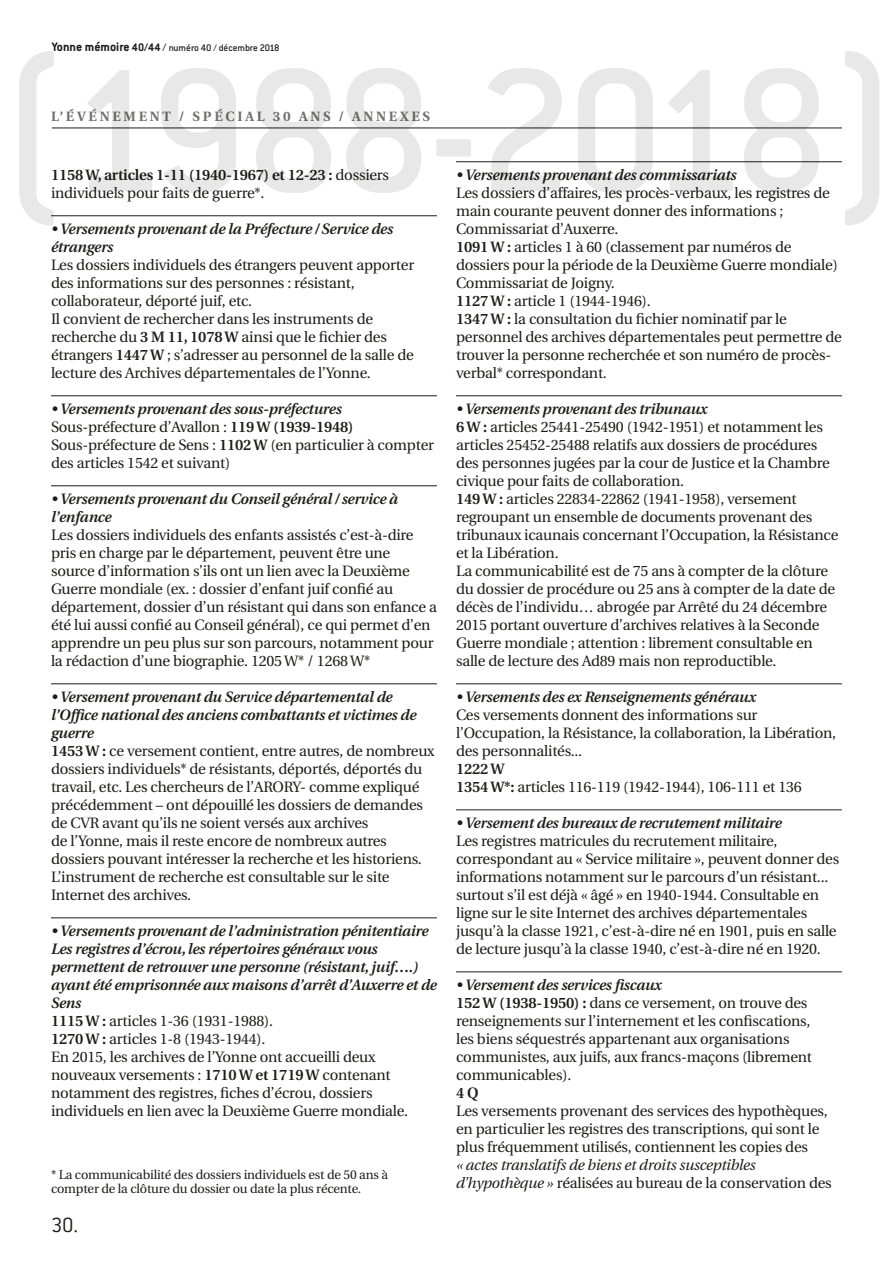
<style>
.page{position:relative;width:893px;height:1263px;background:#fff}
.page>*{position:absolute;margin:0;border:0;box-sizing:border-box;transform-origin:0 0}
.t1{font:300 22.5px "Conduit ITC";color:#1d1d1b}
.t2{font:15px/18px "Utopia";letter-spacing:-.015em;color:#1d1d1b}
.t3{font:italic 600 15px/18px "Utopia";letter-spacing:-.015em;color:#1d1d1b}
.t4{font:italic 15px/18px "Utopia";letter-spacing:-.015em;color:#1d1d1b}
.t5{font:600 15px "Utopia";color:#1d1d1b}
.t6{font:700 13.5px "Utopia";letter-spacing:.2em;color:#70706f}
.t7{font:12.75px/13.5px "Utopia";letter-spacing:-.015em;color:#1d1d1b}
.t8{font:500 10.5px "Conduit ITC";letter-spacing:-.01em;color:#1d1d1b}
.s1{font-weight:700;font-size:13.5px}
.s2{font-weight:700;font-size:12px}
.s3{font-size:12px}
.s4{font-weight:600}
.s5{font-weight:600;font-style:italic}
.s6{font-style:normal}
</style>
<div class="page">
<hr style="left:51px;top:395px;width:386px;height:1px;background:#1d1d1b">
<hr style="left:51px;top:485px;width:386px;height:1px;background:#1d1d1b">
<hr style="left:51px;top:683px;width:386px;height:1px;background:#1d1d1b">
<hr style="left:51px;top:917px;width:386px;height:1px;background:#1d1d1b">
<hr style="left:456px;top:395px;width:386px;height:1px;background:#1d1d1b">
<hr style="left:456px;top:683px;width:386px;height:1px;background:#1d1d1b">
<hr style="left:456px;top:809px;width:386px;height:1px;background:#1d1d1b">
<hr style="left:456px;top:971px;width:386px;height:1px;background:#1d1d1b">
<svg style="left:19px;top:51px;width:860px;height:174px"></svg>
<p class="t8" style="left:52px;top:42px;width:229px"><span class="s1">Yonne mémoire</span> <span class="s2">40/44</span> <span class="s3">/</span> numéro 40 / décembre 2018</p>
<p class="t6" style="left:51px;top:108px;width:381px">L’ÉVÉNEMENT / SPÉCIAL 30 ANS / ANNEXES</p>
<p class="t2" style="left:51px;top:166px;width:340px"><span class="s4">1158 W, articles 1-11 (1940-1967) et 12-23 :</span> dossiers individuels pour faits de guerre*.</p>
<p class="t3" style="left:51px;top:220px;width:344px">• Versements provenant de la Préfecture / Service des étrangers</p>
<p class="t2" style="left:51px;top:256px;width:365px">Les dossiers individuels des étrangers peuvent apporter des informations sur des personnes : résistant, collaborateur, déporté juif, etc.<br>Il convient de rechercher dans les instruments de recherche du <span class="s4">3 M 11, 1078 W</span> ainsi que le fichier des étrangers <span class="s4">1447 W</span> ; s’adresser au personnel de la salle de lecture des Archives départementales de l’Yonne.</p>
<p class="t2" style="left:51px;top:400px;width:384px"><span class="s5">• Versements provenant des sous-préfectures </span>Sous-préfecture d’Avallon : <span class="s4">119 W (1939-1948)<br></span>Sous-préfecture de Sens : <span class="s4">1102 W</span> (en particulier à compter des articles 1542 et suivant)</p>
<p class="t3" style="left:51px;top:490px;width:349px">• Versements provenant du Conseil général / service à l’enfance</p>
<p class="t2" style="left:51px;top:526px;width:387px">Les dossiers individuels des enfants assistés c’est-à-dire pris en charge par le département, peuvent être une source d’information s’ils ont un lien avec la Deuxième Guerre mondiale (ex. : dossier d’enfant juif confié au département, dossier d’un résistant qui dans son enfance a été lui aussi confié au Conseil général), ce qui permet d’en apprendre un peu plus sur son parcours, notamment pour la rédaction d’une biographie. 1205 W* / 1268 W*</p>
<p class="t2" style="left:51px;top:688px;width:385px"><span class="s5">• Versement provenant du Service départemental de l’Office national des anciens combattants et victimes de guerre<br></span><span class="s4">1453 W :</span> ce versement contient, entre autres, de nombreux dossiers individuels* de résistants, déportés, déportés du travail, etc. Les chercheurs de l’ARORY- comme expliqué précédemment – ont dépouillé les dossiers de demandes de CVR avant qu’ils ne soient versés aux archives<br>de l’Yonne, mais il reste encore de nombreux autres dossiers pouvant intéresser la recherche et les historiens.<br>L’instrument de recherche est consultable sur le site Internet des archives.</p>
<p class="t2" style="left:51px;top:922px;width:387px"><span class="s5">• Versements provenant de l’administration pénitentiaire Les registres d’écrou, les répertoires généraux vous permettent de retrouver une personne (résistant, juif….) ayant été emprisonnée aux maisons d’arrêt d’Auxerre et de Sens<br></span><span class="s4">1115 W :</span> articles 1-36 (1931-1988).<br><span class="s4">1270 W :</span> articles 1-8 (1943-1944).<br>En 2015, les archives de l’Yonne ont accueilli deux nouveaux versements : <span class="s4">1710 W et 1719 W</span> contenant notamment des registres, fiches d’écrou, dossiers individuels en lien avec la Deuxième Guerre mondiale.</p>
<p class="t7" style="left:51px;top:1168px;width:339px">* La communicabilité des dossiers individuels est de 50 ans à compter de la clôture du dossier ou date la plus récente.</p>
<h1 class="t1" style="left:51px;top:1213px;width:29px">30.</h1>
<p class="t3" style="left:456px;top:166px;width:282px">• Versements provenant des commissariats</p>
<p class="t2" style="left:456px;top:184px;width:387px">Les dossiers d’affaires, les procès-verbaux, les registres de main courante peuvent donner des informations ; Commissariat d’Auxerre.<br><span class="s4">1091 W :</span> articles 1 à 60 (classement par numéros de dossiers pour la période de la Deuxième Guerre mondiale)<br>Commissariat de Joigny.<br><span class="s4">1127 W :</span> article 1 (1944-1946).<br><span class="s4">1347 W :</span> la consultation du fichier nominatif par le personnel des archives départementales peut permettre de trouver la personne recherchée et son numéro de procès&shy;verbal* correspondant.</p>
<p class="t2" style="left:456px;top:400px;width:384px"><span class="s5">• Versements provenant des tribunaux<br></span><span class="s4">6 W :</span> articles 25441-25490 (1942-1951) et notamment les articles 25452-25488 relatifs aux dossiers de procédures des personnes jugées par la cour de Justice et la Chambre civique pour faits de collaboration.<br><span class="s4">149 W :</span> articles 22834-22862 (1941-1958), versement regroupant un ensemble de documents provenant des tribunaux icaunais concernant l’Occupation, la Résistance et la Libération.<br>La communicabilité est de 75 ans à compter de la clôture du dossier de procédure ou 25 ans à compter de la date de décès de l’individu… abrogée par Arrêté du 24 décembre 2015 portant ouverture d’archives relatives à la Seconde Guerre mondiale ; attention : librement consultable en salle de lecture des Ad89 mais non reproductible.</p>
<p class="t3" style="left:456px;top:688px;width:301px">• Versements des ex Renseignements généraux</p>
<p class="t2" style="left:456px;top:706px;width:382px">Ces versements donnent des informations sur l’Occupation, la Résistance, la collaboration, la Libération, des personnalités...</p>
<p class="t2" style="left:456px;top:760px;width:347px"><span class="s4">1222 W<br>1354 W*:</span> articles 116-119 (1942-1944), 106-111 et 136</p>
<p class="t3" style="left:456px;top:814px;width:327px">• Versement des bureaux de recrutement militaire</p>
<p class="t2" style="left:456px;top:832px;width:385px">Les registres matricules du recrutement militaire, correspondant au « Service militaire », peuvent donner des informations notamment sur le parcours d’un résistant... surtout s’il est déjà « âgé » en 1940-1944. Consultable en ligne sur le site Internet des archives départementales jusqu’à la classe 1921, c’est-à-dire né en 1901, puis en salle de lecture jusqu’à la classe 1940, c’est-à-dire né en 1920.</p>
<p class="t2" style="left:456px;top:976px;width:358px"><span class="s5">• Versement des services fiscaux<br></span><span class="s4">152 W (1938-1950) :</span> dans ce versement, on trouve des renseignements sur l’internement et les confiscations, les biens séquestrés appartenant aux organisations communistes, aux juifs, aux francs-maçons (librement communicables).</p>
<p class="t5" style="left:456px;top:1084px;width:24px">4 Q</p>
<p class="t2" style="left:456px;top:1102px;width:373px">Les versements provenant des services des hypothèques, en particulier les registres des transcriptions, qui sont le plus fréquemment utilisés, contiennent les copies des</p>
<p class="t4" style="left:456px;top:1156px;width:377px">« actes translatifs de biens et droits susceptibles d’hypothèque » <span class="s6">réalisées au bureau de la conservation des</span></p>
</div>
